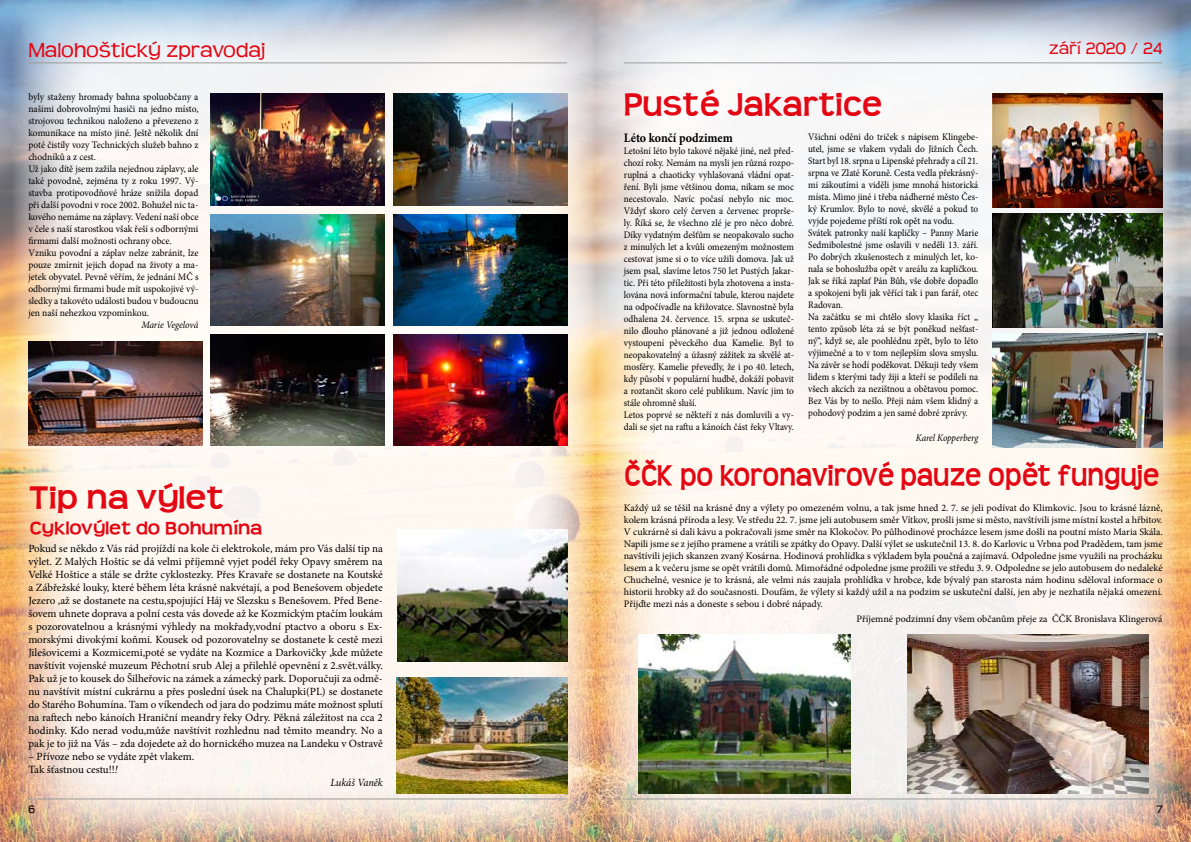
<style>
.page{position:relative;width:1191px;height:842px;background:#fff}
.page>*{position:absolute;margin:0;border:0;box-sizing:border-box;transform-origin:0 0}
.t1{font:700 34px "Teen";color:#e30613}
.t2{font:700 33px "Teen";color:#e30613;scale:1.06 1}
.t3{font:700 31px "Teen";color:#e30613;scale:.88 1}
.t4{font:22px "Teen";color:#e30613}
.t5{font:700 19px "Teen";color:#e30613;scale:1.06 1}
.t6{font:18px "Teen";color:#e30613}
.t7{font:700 13px "Minion Pro";color:#000;scale:.92 1}
.t8{font:12px "Teen";color:#000}
.t9{font:11px/13px "Minion Pro";letter-spacing:-.005em;color:#000;text-align:justify}
.t10{font:italic 11px "Minion Pro";letter-spacing:-.01em;color:#000;scale:.95 1}
.t11{font:10px/12px "Minion Pro";color:#000;scale:.92 1}
.t12{font:10px/12px "Minion Pro";color:#000;text-align:justify}
.t13{font:10px/12px "Minion Pro";color:#000;scale:.95 1}
.t14{font:italic 10px "Minion Pro";letter-spacing:-.01em;color:#000;scale:.92 1}
.t15{font:italic 10px "Minion Pro";letter-spacing:-.01em;color:#000;scale:.95 1}
.s1{font-style:italic}
</style>
<div class="page">
<img style="left:0;top:0;width:1191px;height:842px">
<img style="left:13px;top:0;width:582px;height:842px">
<svg style="left:595px;top:0;width:584px;height:842px;fill:#f8f6f1"></svg>
<hr style="left:28px;top:798px;width:539px;height:1px;background:#9d9d9c">
<hr style="left:28px;top:62px;width:539px;height:1px;background:#9d9d9c">
<hr style="left:624px;top:798px;width:538px;height:1px;background:#9d9d9c">
<hr style="left:624px;top:62px;width:538px;height:1px;background:#9d9d9c">
<img style="left:211px;top:214px;width:173px;height:112px">
<img style="left:211px;top:335px;width:174px;height:111px">
<img style="left:393px;top:94px;width:174px;height:111px">
<img style="left:28px;top:342px;width:174px;height:104px">
<img style="left:393px;top:214px;width:174px;height:112px">
<img style="left:393px;top:335px;width:174px;height:111px">
<img style="left:210px;top:94px;width:174px;height:111px">
<img style="left:397px;top:677px;width:170px;height:117px">
<img style="left:397px;top:530px;width:170px;height:132px">
<img style="left:638px;top:635px;width:212px;height:159px">
<img style="left:907px;top:635px;width:241px;height:159px">
<img style="left:992px;top:94px;width:170px;height:113px">
<img style="left:992px;top:214px;width:170px;height:114px">
<img style="left:992px;top:334px;width:170px;height:113px">
<h3 class="t4" style="left:28px;top:38px;width:238px">Malohoštický zpravodaj</h3>
<h3 class="t6" style="left:1049px;top:39px;width:115px">září 2020 / 24</h3>
<p class="t13" style="left:28px;top:91px;width:181px">byly staženy hromady bahna spoluobčany a našimi dobrovolnými hasiči na jedno místo, strojovou technikou naloženo a převezeno z komunikace na místo jiné. Ještě několik dní poté čistily vozy Technických služeb bahno z chodníků a z cest.<br>Už jako dítě jsem zažila nejednou záplavy, ale také povodně, zejména ty z roku 1997. Vý&shy;stavba protipovodňové hráze snížila dopad při další povodni v roce 2002. Bohužel nic ta&shy;kového nemáme na záplavy. Vedení naší obce v čele s naší starostkou však řeší s odbornými firmami další možnosti ochrany obce.<br>Vzniku povodní a záplav nelze zabránit, lze pouze zmírnit jejich dopad na životy a ma&shy;jetek obyvatel. Pevně věřím, že jednání MČ s odbornými firmami bude mít uspokojivé vý&shy;sledky a takovéto události budou v budoucnu jen naší nehezkou vzpomínkou.</p>
<p class="t15" style="left:141px;top:318px;width:62px">Marie Vegelová</p>
<h2 class="t2" style="left:29px;top:478px;width:185px">Tip na výlet</h2>
<h3 class="t5" style="left:30px;top:517px;width:221px">Cyklovýlet do Bohumína</h3>
<p class="t9" style="left:28px;top:542px;width:356px">Pokud se někdo z Vás rád projíždí na kole či elektrokole, mám pro Vás další tip na výlet. Z Malých Hoštic se dá velmi příjemně vyjet podél řeky Opavy směrem na Velké Hoštice a stále se držte cyklostezky. Přes Kravaře se dostanete na Koutské a Zábřežské louky, které během léta krásně nakvétají, a pod Benešovem objedete Jezero ,až se dostanete na cestu,spojující Háj ve Slezsku s Benešovem. Před Bene&shy;šovem uhnete doprava a polní cesta vás dovede až ke Kozmickým ptačím loukám s pozorovatelnou a krásnými výhledy na mokřady,vodní ptactvo a oboru s Ex&shy;morskými divokými koňmi. Kousek od pozorovatelny se dostanete k cestě mezi Jilešovicemi a Kozmicemi,poté se vydáte na Kozmice a Darkovičky ,kde můžete navštívit vojenské muzeum Pěchotní srub Alej a přilehlé opevnění z 2.svět.války.<br>Pak už je to kousek do Šilheřovic na zámek a zámecký park. Doporučuji za odmě&shy;nu navštívit místní cukrárnu a přes poslední úsek na Chalupki(PL) se dostanete do Starého Bohumína. Tam o víkendech od jara do podzimu máte možnost splutí na raftech nebo kánoích Hraniční meandry řeky Odry. Pěkná záležitost na cca 2 hodinky. Kdo nerad vodu,může navštívit rozhlednu nad těmito meandry. No a pak je to již na Vás – zda dojedete až do hornického muzea na Landeku v Ostravě</p>
<p class="t9" style="left:28px;top:750px;width:167px">– Přívoze nebo se vydáte zpět vlakem.<br>Tak šťastnou cestu!!<span class="s1">!</span></p>
<p class="t10" style="left:331px;top:775px;width:56px">Lukáš Vaněk</p>
<p class="t8" style="left:28px;top:802px;width:8px">6</p>
<h1 class="t1" style="left:624px;top:85px;width:260px">Pusté Jakartice</h1>
<p class="t11" style="left:808px;top:130px;width:186px">Všichni oděni do triček s nápisem Klingebe&shy;utel, jsme se vlakem vydali do Jižních Čech.<br>Start byl 18. srpna u Lipenské přehrady a cíl 21. srpna ve Zlaté Koruně. Cesta vedla překrásný&shy;mi zákoutími a viděli jsme mnohá historická místa. Mimo jiné i třeba nádherné město Čes&shy;ký Krumlov. Bylo to nové, skvělé a pokud to vyjde pojedeme příští rok opět na vodu.<br>Svátek patronky naší kapličky – Panny Marie Sedmibolestné jsme oslavili v neděli 13. září.<br>Po dobrých zkušenostech z minulých let, ko&shy;nala se bohoslužba opět v areálu za kapličkou.<br>Jak se říká zaplať Pán Bůh, vše dobře dopadlo a spokojeni byli jak věřící tak i pan farář, otec Radovan.<br>Na začátku se mi chtělo slovy klasika říct ,, tento způsob léta zá se být poněkud nešťast&shy;ný“, když se, ale poohlédnu zpět, bylo to léto výjimečné a to v tom nejlepším slova smyslu.<br>Na závěr se hodí poděkovat. Děkuji tedy všem lidem s kterými tady žiji a kteří se podíleli na všech akcích za nezištnou a obětavou pomoc.<br>Bez Vás by to nešlo. Přeji nám všem klidný a pohodový podzim a jen samé dobré zprávy.</p>
<p class="t14" style="left:916px;top:431px;width:69px">Karel Kopperberg</p>
<h3 class="t7" style="left:624px;top:128px;width:120px">Léto končí podzimem</h3>
<p class="t11" style="left:624px;top:145px;width:186px">Letošní léto bylo takové nějaké jiné, než před&shy;chozí roky. Nemám na mysli jen různá rozpo&shy;ruplná a chaoticky vyhlašovaná vládní opat&shy;ření. Byli jsme většinou doma, nikam se moc necestovalo. Navíc počasí nebylo nic moc.<br>Vždyť skoro celý červen a červenec proprše&shy;ly. Říká se, že všechno zlé je pro něco dobré.<br>Díky vydatným dešťům se neopakovalo sucho z minulých let a kvůli omezeným možnostem cestovat jsme si o to více užili domova. Jak už jsem psal, slavíme letos 750 let Pustých Jakar&shy;tic. Při této příležitosti byla zhotovena a insta&shy;lována nová informační tabule, kterou najdete na odpočívadle na křižovatce. Slavnostně byla odhalena 24. července. 15. srpna se uskuteč&shy;nilo dlouho plánované a již jednou odložené vystoupení pěveckého dua Kamelie. Byl to neopakovatelný a úžasný zážitek za skvělé at&shy;mosféry. Kamelie převedly, že i po 40. letech, kdy působí v populární hudbě, dokáží pobavit a roztančit skoro celé publikum. Navíc jim to stále ohromně sluší.<br>Letos poprvé se někteří z nás domluvili a vy&shy;dali se sjet na raftu a kánoích část řeky Vltavy.</p>
<h3 class="t3" style="left:624px;top:457px;width:610px">ČČK po koronavirové pauze opět funguje</h3>
<p class="t12" style="left:624px;top:502px;width:540px">Každý už se těšil na krásné dny a výlety po omezeném volnu, a tak jsme hned 2. 7. se jeli podívat do Klimkovic. Jsou to krásné lázně, kolem krásná příroda a lesy. Ve středu 22. 7. jsme jeli autobusem směr Vítkov, prošli jsme si město, navštívili jsme místní kostel a hřbitov.<br>V cukrárně si dali kávu a pokračovali jsme směr na Klokočov. Po půlhodinové procházce lesem jsme došli na poutní místo Maria Skála.<br>Napili jsme se z jejího pramene a vrátili se zpátky do Opavy. Další výlet se uskutečnil 13. 8. do Karlovic u Vrbna pod Pradědem, tam jsme navštívili jejich skanzen zvaný Kosárna. Hodinová prohlídka s výkladem byla poučná a zajímavá. Odpoledne jsme využili na procházku lesem a k večeru jsme se opět vrátili domů. Mimořádné odpoledne jsme prožili ve středu 3. 9. Odpoledne se jelo autobusem do nedaleké Chuchelné, vesnice je to krásná, ale velmi nás zaujala prohlídka v hrobce, kde bývalý pan starosta nám hodinu sděloval informace o historii hrobky až do současnosti. Doufám, že výlety si každý užil a na podzim se uskuteční další, jen aby je nezhatila nějaká omezení.<br>Přijďte mezi nás a doneste s sebou i dobré nápady.</p>
<p class="t12" style="left:856px;top:613px;width:308px">Příjemné podzimní dny všem občanům přeje za ČČK Bronislava Klingerová</p>
<p class="t8" style="left:1156px;top:802px;width:8px">7</p>
</div>
